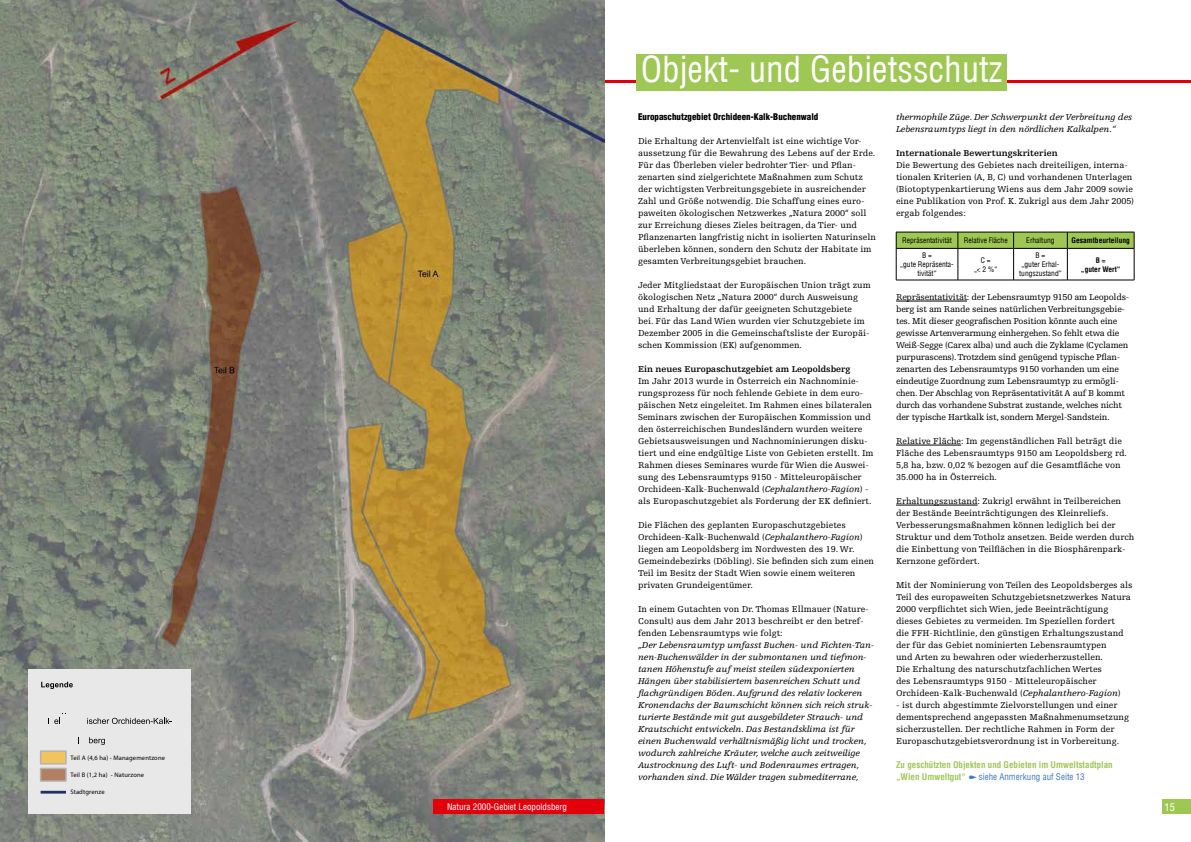
<style>
.page{position:relative;width:1191px;height:842px;background:#fff}
.page>*{position:absolute;margin:0;border:0;box-sizing:border-box;transform-origin:0 0}
.t1{font:condensed 35px "Helvetica LT";color:#fff}
.t2{font:condensed 10.5px "Helvetica LT";color:#fff}
.t3{font:9px/12px "Egyptienne FLT Std";color:#000}
.t4{font:italic 9px/12px "Egyptienne FLT Std";letter-spacing:-.01em;color:#000}
.t5{font:9px/12px "Egyptienne FLT Std";letter-spacing:-.025em;color:#000}
.t6{font:700 9px "Egyptienne FLT Std";color:#000}
.t7{font:700 condensed 9px/12px "Helvetica LT";color:#9ec753}
.t8{font:900 condensed 9px "Helvetica LT";color:#000}
.t9{font:condensed 9px "Helvetica LT";color:#fff}
.t10{font:condensed 9px "Helvetica LT";color:#457dc0}
.t11{font:condensed 7.5px/9px "Helvetica LT";color:#000;text-align:center}
.t12{font:700 condensed 7.5px/9px "Helvetica LT";color:#000;text-align:center}
.t13{font:6.5px "Myriad Pro";letter-spacing:.02em;color:#000}
.s1{font-style:italic}
</style>
<div class="page">
<hr style="left:587px;top:80px;width:604px;height:2px;background:#e3000b">
<hr style="left:896px;top:301px;width:71px;height:1px;background:#000">
<hr style="left:896px;top:445px;width:65px;height:1px;background:#000">
<hr style="left:896px;top:505px;width:81px;height:1px;background:#000">
<img style="left:0;top:0;width:604px;height:842px">
<div style="left:28px;top:669px;width:163px;height:145px;background:#e8e8e8"></div>
<svg style="left:48px;top:713px;width:18px;height:11px"></svg>
<svg style="left:87px;top:718px;width:85px;height:6px"></svg>
<svg style="left:89px;top:737px;width:16px;height:8px"></svg>
<div style="left:40px;top:750px;width:27px;height:14px;background:#f2c45e;border:1px solid #b2b3b3"></div>
<div style="left:40px;top:768px;width:27px;height:14px;background:#b37f63;border:1px solid #b2b3b3"></div>
<svg style="left:41px;top:682px;width:32px;height:7px"></svg>
<hr style="left:41px;top:791px;width:25px;height:3px;background:#203165">
<div style="left:434px;top:799px;width:170px;height:15px;background:#e3000b"></div>
<div style="left:1162px;top:799px;width:29px;height:15px;background:#9ec753"></div>
<div style="left:636px;top:54px;width:370px;height:37px;background:#9ec753"></div>
<div style="left:896px;top:232px;width:62px;height:16px;background:#9ec753"></div>
<div style="left:958px;top:232px;width:55px;height:16px;background:#9ec753"></div>
<div style="left:1013px;top:232px;width:54px;height:16px;background:#9ec753"></div>
<div style="left:1067px;top:232px;width:67px;height:16px;background:#9ec753"></div>
<svg style="left:957px;top:233px;width:1px;height:15px"></svg>
<svg style="left:1013px;top:233px;width:1px;height:15px"></svg>
<svg style="left:1066px;top:233px;width:1px;height:15px"></svg>
<hr style="left:896px;top:248px;width:62px;height:1px;background:#000">
<hr style="left:958px;top:248px;width:55px;height:1px;background:#000">
<hr style="left:957px;top:249px;width:1px;height:31px;background:#000">
<hr style="left:1013px;top:248px;width:54px;height:1px;background:#000">
<hr style="left:1013px;top:249px;width:1px;height:31px;background:#000">
<hr style="left:1067px;top:248px;width:67px;height:1px;background:#000">
<hr style="left:1066px;top:249px;width:1px;height:31px;background:#000">
<hr style="left:896px;top:232px;width:62px;height:1px;background:#000">
<svg style="left:896px;top:232px;width:1px;height:16px"></svg>
<hr style="left:958px;top:232px;width:55px;height:1px;background:#000">
<hr style="left:1013px;top:232px;width:54px;height:1px;background:#000">
<hr style="left:1067px;top:232px;width:67px;height:1px;background:#000">
<svg style="left:1134px;top:232px;width:1px;height:16px"></svg>
<hr style="left:896px;top:248px;width:1px;height:32px;background:#000">
<hr style="left:1134px;top:248px;width:1px;height:32px;background:#000">
<hr style="left:896px;top:280px;width:62px;height:1px;background:#000">
<hr style="left:958px;top:280px;width:55px;height:1px;background:#000">
<hr style="left:1013px;top:280px;width:54px;height:1px;background:#000">
<hr style="left:1067px;top:280px;width:67px;height:1px;background:#000">
<p class="t13" style="left:71px;top:754px;width:96px">Teil A (4,6 ha) - Managementzone</p>
<p class="t13" style="left:71px;top:771px;width:75px">Teil B (1,2 ha) - Naturzone</p>
<p class="t13" style="left:70px;top:788px;width:36px">Stadtgrenze</p>
<h2 class="t1" style="left:641px;top:48px;width:363px">Objekt- und Gebietsschutz</h2>
<h3 class="t8" style="left:638px;top:111px;width:182px">Europaschutzgebiet Orchideen-Kalk-Buchenwald</h3>
<p class="t3" style="left:638px;top:135px;width:239px">Die Erhaltung der Artenvielfalt ist eine wichtige Vor&shy;aussetzung für die Bewahrung des Lebens auf der Erde.<br>Für das Überleben vieler bedrohter Tier- und Pflan&shy;zenarten sind zielgerichtete Maßnahmen zum Schutz der wichtigsten Verbreitungsgebiete in ausreichender Zahl und Größe notwendig. Die Schaffung eines euro&shy;paweiten ökologischen Netzwerkes „Natura 2000“ soll zur Erreichung dieses Zieles beitragen, da Tier- und Pflanzenarten langfristig nicht in isolierten Naturinseln überleben können, sondern den Schutz der Habitate im gesamten Verbreitungsgebiet brauchen.</p>
<p class="t3" style="left:638px;top:279px;width:234px">Jeder Mitgliedstaat der Europäischen Union trägt zum ökologischen Netz „Natura 2000“ durch Ausweisung und Erhaltung der dafür geeigneten Schutzgebiete<br>bei. Für das Land Wien wurden vier Schutzgebiete im Dezember 2005 in die Gemeinschaftsliste der Europäi&shy;schen Kommission (EK) aufgenommen.</p>
<h5 class="t6" style="left:638px;top:364px;width:214px">Ein neues Europaschutzgebiet am Leopoldsberg</h5>
<p class="t3" style="left:638px;top:375px;width:237px">Im Jahr 2013 wurde in Österreich ein Nachnominie&shy;rungsprozess für noch fehlende Gebiete in dem euro&shy;päischen Netz eingeleitet. Im Rahmen eines bilateralen Seminars zwischen der Europäischen Kommission und den österreichischen Bundesländern wurden weitere Gebietsausweisungen und Nachnominierungen disku&shy;tiert und eine endgültige Liste von Gebieten erstellt. Im Rahmen dieses Seminares wurde für Wien die Auswei&shy;sung des Lebensraumtyps 9150 - Mitteleuropäischer Orchideen-Kalk-Buchenwald (<span class="s1">Cephalanthero-Fagion</span>) - als Europaschutzgebiet als Forderung der EK definiert.</p>
<p class="t3" style="left:638px;top:519px;width:238px">Die Flächen des geplanten Europaschutzgebietes Orchideen-Kalk-Buchenwald (<span class="s1">Cephalanthero-Fagion</span>) liegen am Leopoldsberg im Nordwesten des 19. Wr.<br>Gemeindebezirks (Döbling). Sie befinden sich zum einen Teil im Besitz der Stadt Wien sowie einem weiteren privaten Grundeigentümer.</p>
<p class="t3" style="left:638px;top:603px;width:232px">In einem Gutachten von Dr. Thomas Ellmauer (Nature-<br>Consult) aus dem Jahr 2013 beschreibt er den betref&shy;fenden Lebensraumtyps wie folgt:</p>
<p class="t4" style="left:638px;top:639px;width:237px">„Der Lebensraumtyp umfasst Buchen- und Fichten-Tan&shy;nen-Buchenwälder in der submontanen und tiefmon&shy;tanen Höhenstufe auf meist steilen südexponierten Hängen über stabilisiertem basenreichen Schutt und flachgründigen Böden. Aufgrund des relativ lockeren Kronendachs der Baumschicht können sich reich struk&shy;turierte Bestände mit gut ausgebildeter Strauch- und Krautschicht entwickeln. Das Bestandsklima ist für einen Buchenwald verhältnismäßig licht und trocken, wodurch zahlreiche Kräuter, welche auch zeitweilige Austrocknung des Luft- und Bodenraumes ertragen, vorhanden sind. Die Wälder tragen submediterrane,</p>
<p class="t4" style="left:896px;top:111px;width:238px">thermophile Züge. Der Schwerpunkt der Verbreitung des<br>Lebensraumtyps liegt in den nördlichen Kalkalpen.“</p>
<h5 class="t6" style="left:896px;top:148px;width:163px">Internationale Bewertungskriterien</h5>
<p class="t3" style="left:896px;top:159px;width:239px">Die Bewertung des Gebietes nach dreiteiligen, interna&shy;tionalen Kriterien (A, B, C) und vorhandenen Unterlagen (Biotoptypenkartierung Wiens aus dem Jahr 2009 sowie eine Publikation von Prof. K. Zukrigl aus dem Jahr 2005) ergab folgendes:</p>
<p class="t11" style="left:902px;top:236px;width:51px">Repräsentativität</p>
<p class="t11" style="left:963px;top:236px;width:45px">Relative Fläche</p>
<p class="t11" style="left:1026px;top:236px;width:30px">Erhaltung</p>
<p class="t12" style="left:1071px;top:236px;width:60px">Gesamtbeurteilung</p>
<p class="t11" style="left:900px;top:251px;width:55px">B =<br>„gute Repräsenta&shy;tivität“</p>
<p class="t11" style="left:974px;top:255px;width:25px">C =<br>„&lt; 2 %“</p>
<p class="t11" style="left:1019px;top:251px;width:44px">B =<br>„guter Erhal&shy;tungszustand“</p>
<p class="t12" style="left:1081px;top:255px;width:41px">B =<br>„guter Wert“</p>
<p class="t5" style="left:896px;top:291px;width:235px">Repräsentativität: der Lebensraumtyp 9150 am Leopolds&shy;berg ist am Rande seines natürlichen Verbreitungsgebie&shy;tes. Mit dieser geografischen Position könnte auch eine gewisse Artenverarmung einhergehen. So fehlt etwa die Weiß-Segge (Carex alba) und auch die Zyklame (Cyclamen purpurascens).Trotzdem sind genügend typische Pflan&shy;zenarten des Lebensraumtyps 9150 vorhanden um eine eindeutige Zuordnung zum Lebensraumtyp zu ermögli&shy;chen. Der Abschlag von Repräsentativität A auf B kommt durch das vorhandene Substrat zustande, welches nicht der typische Hartkalk ist, sondern Mergel-Sandstein.</p>
<p class="t3" style="left:896px;top:435px;width:232px">Relative Fläche: Im gegenständlichen Fall beträgt die<br>Fläche des Lebensraumtyps 9150 am Leopoldsberg rd.<br>5,8 ha, bzw. 0,02 % bezogen auf die Gesamtfläche von</p>
<p class="t3" style="left:896px;top:471px;width:102px">35.000 ha in Österreich.</p>
<p class="t3" style="left:896px;top:495px;width:240px">Erhaltungszustand: Zukrigl erwähnt in Teilbereichen der Bestände Beeinträchtigungen des Kleinreliefs.<br>Verbesserungsmaßnahmen können lediglich bei der Struktur und dem Totholz ansetzen. Beide werden durch die Einbettung von Teilflächen in die Biosphärenpark-Kernzone gefördert.</p>
<p class="t3" style="left:896px;top:579px;width:238px">Mit der Nominierung von Teilen des Leopoldsberges als Teil des europaweiten Schutzgebietsnetzwerkes Natura 2000 verpflichtet sich Wien, jede Beeinträchtigung dieses Gebietes zu vermeiden. Im Speziellen fordert<br>die FFH-Richtlinie, den günstigen Erhaltungszustand der für das Gebiet nominierten Lebensraumtypen<br>und Arten zu bewahren oder wiederherzustellen.<br>Die Erhaltung des naturschutzfachlichen Wertes<br>des Lebensraumtyps 9150 - Mitteleuropäischer Orchideen-Kalk-Buchenwald (<span class="s1">Cephalanthero-Fagion</span>)</p>
<p class="t3" style="left:896px;top:699px;width:234px">- ist durch abgestimmte Zielvorstellungen und einer dementsprechend angepassten Maßnahmenumsetzung sicherzustellen. Der rechtliche Rahmen in Form der Europaschutzgebietsverordnung ist in Vorbereitung.</p>
<h5 class="t7" style="left:896px;top:759px;width:218px">Zu geschützten Objekten und Gebieten im Umweltstadtplan „Wien Umweltgut“</h5>
<h5 class="t10" style="left:978px;top:771px;width:107px">siehe Anmerkung auf Seite 13</h5>
<p class="t9" style="left:447px;top:801px;width:121px">Natura 2000-Gebiet Leopoldsberg</p>
<p class="t2" style="left:1164px;top:800px;width:12px">15</p>
</div>
